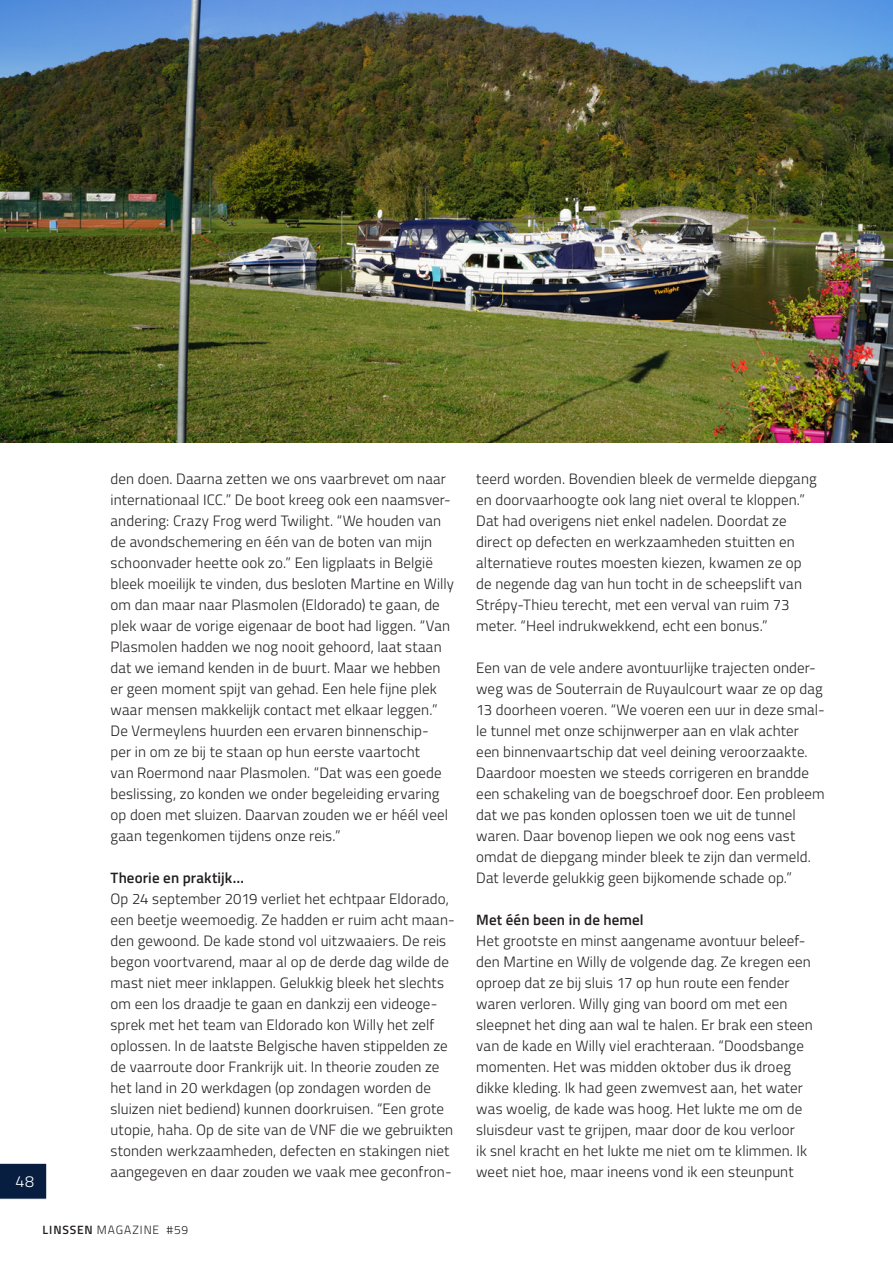
<style>
.page{position:relative;width:893px;height:1263px;background:#fff}
.page>*{position:absolute;margin:0;border:0;box-sizing:border-box;transform-origin:0 0}
.t1{font:300 16.05px "Titillium Web";color:#fff}
.SP_plattetekst{font:300 15px/21px "Titillium Web";letter-spacing:.005em;color:#231f20}
.SP_plattetekst-2{font:600 15px "Titillium Web";letter-spacing:.005em;color:#231f20}
.t2{font:300 12px "Titillium Web";letter-spacing:.075em;color:#231f20}
.s1{font-weight:600}
</style>
<div class="page">
<img style="left:0;top:0;width:893px;height:442px">
<svg style="left:0;top:1163px;width:47px;height:36px"></svg>
<p class="t1" style="left:16px;top:1170px;width:20px">48</p>
<p class="SP_plattetekst" style="left:111px;top:467px;width:345px">den doen. Daarna zetten we ons vaarbrevet om naar internationaal ICC.” De boot kreeg ook een naamsver&shy;andering: Crazy Frog werd Twilight. “We houden van de avondschemering en één van de boten van mijn schoonvader heette ook zo.” Een ligplaats in België bleek moeilijk te vinden, dus besloten Martine en Willy om dan maar naar Plasmolen (Eldorado) te gaan, de plek waar de vorige eigenaar de boot had liggen. “Van Plasmolen hadden we nog nooit gehoord, laat staan dat we iemand kenden in de buurt. Maar we hebben er geen moment spijt van gehad. Een hele fijne plek waar mensen makkelijk contact met elkaar leggen.” De Vermeylens huurden een ervaren binnenschip-<br>per in om ze bij te staan op hun eerste vaartocht<br>van Roermond naar Plasmolen. “Dat was een goede beslissing, zo konden we onder begeleiding ervaring op doen met sluizen. Daarvan zouden we er héél veel gaan tegenkomen tijdens onze reis.”</p>
<p class="SP_plattetekst-2" style="left:111px;top:866px;width:135px">Theorie en praktijk…</p>
<p class="SP_plattetekst" style="left:111px;top:887px;width:346px">Op 24 september 2019 verliet het echtpaar Eldorado, een beetje weemoedig. Ze hadden er ruim acht maan&shy;den gewoond. De kade stond vol uitzwaaiers. De reis begon voortvarend, maar al op de derde dag wilde de mast niet meer inklappen. Gelukkig bleek het slechts om een los draadje te gaan en dankzij een videoge&shy;sprek met het team van Eldorado kon Willy het zelf oplossen. In de laatste Belgische haven stippelden ze de vaarroute door Frankrijk uit. In theorie zouden ze het land in 20 werkdagen (op zondagen worden de sluizen niet bediend) kunnen doorkruisen. “Een grote utopie, haha. Op de site van de VNF die we gebruikten stonden werkzaamheden, defecten en stakingen niet aangegeven en daar zouden we vaak mee geconfron-</p>
<p class="t2" style="left:43px;top:1221px;width:147px"><span class="s1">LINSSEN</span> MAGAZINE #59</p>
<p class="SP_plattetekst" style="left:476px;top:467px;width:342px">teerd worden. Bovendien bleek de vermelde diepgang en doorvaarhoogte ook lang niet overal te kloppen.”</p>
<p class="SP_plattetekst" style="left:476px;top:509px;width:327px">Dat had overigens niet enkel nadelen. Doordat ze direct op defecten en werkzaamheden stuitten en alternatieve routes moesten kiezen, kwamen ze op de negende dag van hun tocht in de scheepslift van Strépy-Thieu terecht, met een verval van ruim 73 meter. “Heel indrukwekkend, echt een bonus.”</p>
<p class="SP_plattetekst" style="left:476px;top:656px;width:350px">Een van de vele andere avontuurlijke trajecten onder&shy;weg was de Souterrain de Ruyaulcourt waar ze op dag 13 doorheen voeren. “We voeren een uur in deze smal&shy;le tunnel met onze schijnwerper aan en vlak achter een binnenvaartschip dat veel deining veroorzaakte.<br>Daardoor moesten we steeds corrigeren en brandde een schakeling van de boegschroef door. Een probleem dat we pas konden oplossen toen we uit de tunnel waren. Daar bovenop liepen we ook nog eens vast omdat de diepgang minder bleek te zijn dan vermeld.<br>Dat leverde gelukkig geen bijkomende schade op.”</p>
<p class="SP_plattetekst-2" style="left:476px;top:908px;width:169px">Met één been in de hemel</p>
<p class="SP_plattetekst" style="left:476px;top:929px;width:338px">Het grootste en minst aangename avontuur beleef&shy;den Martine en Willy de volgende dag. Ze kregen een oproep dat ze bij sluis 17 op hun route een fender waren verloren. Willy ging van boord om met een sleepnet het ding aan wal te halen. Er brak een steen van de kade en Willy viel erachteraan. “Doodsbange momenten. Het was midden oktober dus ik droeg dikke kleding. Ik had geen zwemvest aan, het water was woelig, de kade was hoog. Het lukte me om de sluisdeur vast te grijpen, maar door de kou verloor<br>ik snel kracht en het lukte me niet om te klimmen. Ik weet niet hoe, maar ineens vond ik een steunpunt</p>
</div>
